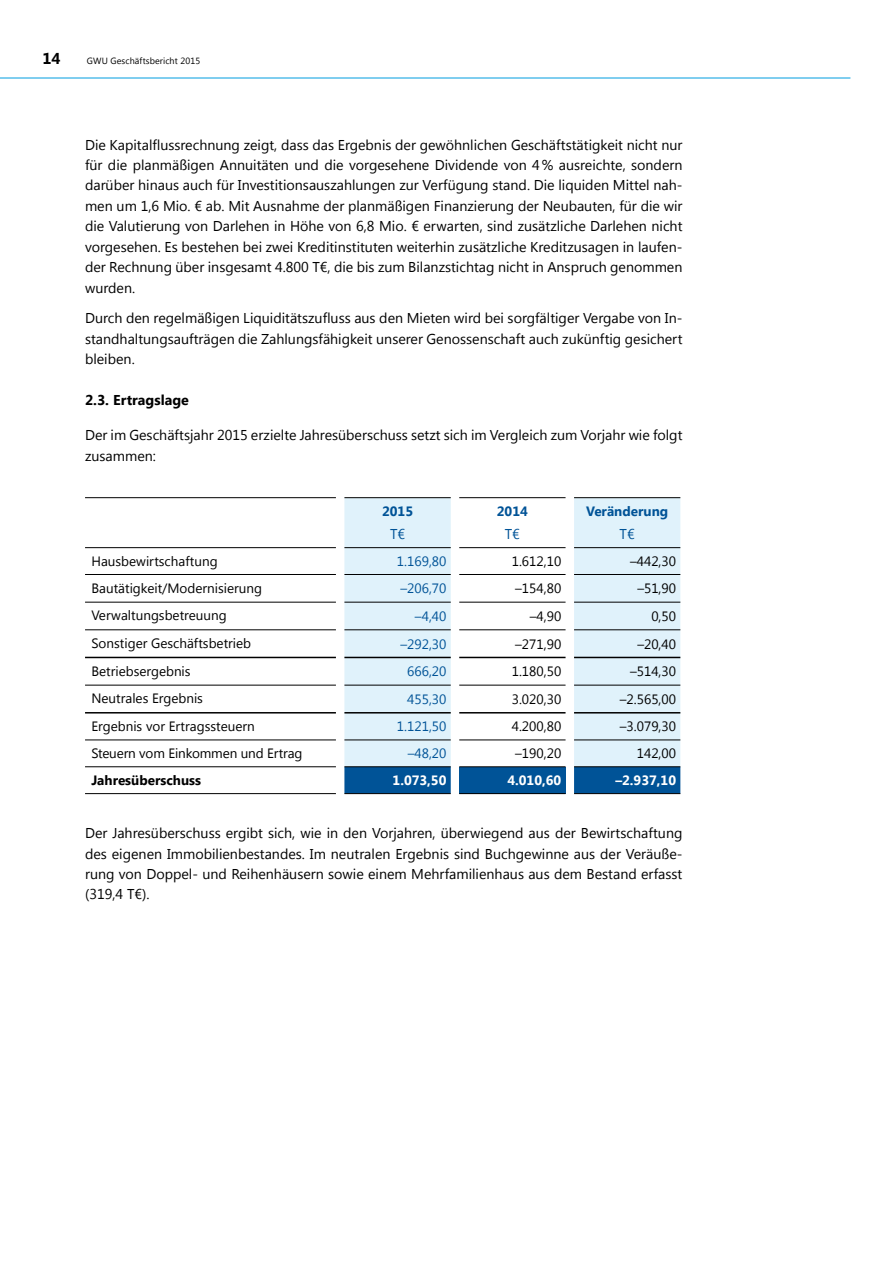
<style>
.page{position:relative;width:893px;height:1263px;background:#fff}
.page>*{position:absolute;margin:0;border:0;box-sizing:border-box;transform-origin:0 0}
.t1{font:700 15.75px "Segoe UI";color:#000}
.t2{font:14.25px/20.4px "Segoe UI";color:#000;text-align:justify}
.t3{font:700 14.25px "Segoe UI";color:#000}
.t4{font:14.25px "Segoe UI";color:#005397}
.t5{font:13.5px "Segoe UI";color:#000}
.t6{font:13.5px "Segoe UI";color:#005397}
.t7{font:700 13.5px "Segoe UI";color:#fff}
.t8{font:700 13.5px "Segoe UI";color:#005397}
.t9{font:700 13.5px "Segoe UI";color:#000}
.t10{font:9px "Segoe UI";letter-spacing:.01em;color:#000}
</style>
<div class="page">
<hr style="left:0;top:78px;width:850px;height:1px;background:#009ee0">
<svg style="left:344px;top:498px;width:336px;height:268px;fill:#e0f2fb"></svg>
<svg style="left:344px;top:767px;width:336px;height:26px;background:#125e9d"></svg>
<div style="left:459px;top:767px;width:107px;height:27px;background:#005397"></div>
<hr style="left:344px;top:497px;width:107px;height:1px;background:#000">
<hr style="left:459px;top:497px;width:107px;height:1px;background:#000">
<hr style="left:574px;top:497px;width:106px;height:1px;background:#000">
<hr style="left:344px;top:547px;width:107px;height:1px;background:#000">
<hr style="left:459px;top:547px;width:107px;height:1px;background:#000">
<hr style="left:574px;top:547px;width:106px;height:1px;background:#000">
<hr style="left:344px;top:574px;width:107px;height:1px;background:#000">
<hr style="left:459px;top:574px;width:107px;height:1px;background:#000">
<hr style="left:574px;top:574px;width:106px;height:1px;background:#000">
<hr style="left:344px;top:602px;width:107px;height:1px;background:#000">
<hr style="left:459px;top:602px;width:107px;height:1px;background:#000">
<hr style="left:574px;top:602px;width:106px;height:1px;background:#000">
<hr style="left:344px;top:629px;width:107px;height:1px;background:#000">
<hr style="left:459px;top:629px;width:107px;height:1px;background:#000">
<hr style="left:574px;top:629px;width:106px;height:1px;background:#000">
<hr style="left:344px;top:740px;width:107px;height:1px;background:#000">
<hr style="left:459px;top:740px;width:107px;height:1px;background:#000">
<hr style="left:574px;top:740px;width:106px;height:1px;background:#000">
<hr style="left:344px;top:793px;width:107px;height:1px;background:#000">
<hr style="left:459px;top:793px;width:107px;height:1px;background:#000">
<hr style="left:574px;top:793px;width:106px;height:1px;background:#000">
<hr style="left:85px;top:547px;width:251px;height:1px;background:#000">
<hr style="left:85px;top:574px;width:251px;height:1px;background:#000">
<hr style="left:85px;top:602px;width:251px;height:1px;background:#000">
<hr style="left:85px;top:629px;width:251px;height:1px;background:#000">
<hr style="left:85px;top:740px;width:251px;height:1px;background:#000">
<hr style="left:85px;top:793px;width:251px;height:1px;background:#000">
<hr style="left:85px;top:657px;width:251px;height:1px;background:#000">
<hr style="left:344px;top:657px;width:107px;height:1px;background:#000">
<hr style="left:459px;top:657px;width:107px;height:1px;background:#000">
<hr style="left:574px;top:657px;width:106px;height:1px;background:#000">
<hr style="left:85px;top:497px;width:251px;height:1px;background:#000">
<hr style="left:85px;top:712px;width:251px;height:1px;background:#000">
<hr style="left:344px;top:712px;width:107px;height:1px;background:#000">
<hr style="left:459px;top:712px;width:107px;height:1px;background:#000">
<hr style="left:574px;top:712px;width:106px;height:1px;background:#000">
<hr style="left:85px;top:685px;width:251px;height:1px;background:#000">
<hr style="left:344px;top:685px;width:107px;height:1px;background:#000">
<hr style="left:459px;top:685px;width:107px;height:1px;background:#000">
<hr style="left:574px;top:685px;width:106px;height:1px;background:#000">
<hr style="left:85px;top:766px;width:251px;height:1px;background:#000">
<hr style="left:344px;top:766px;width:107px;height:1px;background:#000">
<hr style="left:459px;top:766px;width:107px;height:1px;background:#000">
<hr style="left:574px;top:766px;width:106px;height:1px;background:#000">
<p class="t1" style="left:43px;top:47px;width:20px">14</p>
<p class="t10" style="left:87px;top:54px;width:115px">GWU Geschäftsbericht 2015</p>
<p class="t2" style="left:85px;top:134px;width:599px">Die Kapitalflussrechnung zeigt, dass das Ergebnis der gewöhnlichen Geschäftstätigkeit nicht nur für die planmäßigen Annuitäten und die vorgesehene Dividende von 4% ausreichte, sondern darüber hinaus auch für Investitionsauszahlungen zur Verfügung stand. Die liquiden Mittel nah&shy;men um 1,6 Mio. € ab. Mit Ausnahme der planmäßigen Finanzierung der Neubauten, für die wir die Valutierung von Darlehen in Höhe von 6,8 Mio. € erwarten, sind zusätzliche Darlehen nicht vorgesehen. Es bestehen bei zwei Kreditinstituten weiterhin zusätzliche Kreditzusagen in laufen&shy;der Rechnung über insgesamt 4.800 T€, die bis zum Bilanzstichtag nicht in Anspruch genommen wurden.</p>
<p class="t2" style="left:85px;top:307px;width:599px">Durch den regelmäßigen Liquiditätszufluss aus den Mieten wird bei sorgfältiger Vergabe von In&shy;standhaltungsaufträgen die Zahlungsfähigkeit unserer Genossenschaft auch zukünftig gesichert bleiben.</p>
<p class="t3" style="left:85px;top:389px;width:105px">2.3. Ertragslage</p>
<p class="t2" style="left:85px;top:424px;width:599px">Der im Geschäftsjahr 2015 erzielte Jahresüberschuss setzt sich im Vergleich zum Vorjahr wie folgt zusammen:</p>
<p class="t8" style="left:382px;top:502px;width:33px">2015</p>
<p class="t8" style="left:497px;top:502px;width:33px">2014</p>
<p class="t8" style="left:586px;top:502px;width:84px">Veränderung</p>
<p class="t4" style="left:390px;top:524px;width:17px">T€</p>
<p class="t4" style="left:505px;top:524px;width:17px">T€</p>
<p class="t4" style="left:620px;top:524px;width:17px">T€</p>
<p class="t5" style="left:91px;top:552px;width:128px">Hausbewirtschaftung</p>
<p class="t6" style="left:397px;top:552px;width:51px">1.169,80</p>
<p class="t5" style="left:512px;top:552px;width:51px">1.612,10</p>
<p class="t5" style="left:630px;top:552px;width:48px">–442,30</p>
<p class="t5" style="left:91px;top:579px;width:172px">Bautätigkeit/Modernisierung</p>
<p class="t6" style="left:400px;top:579px;width:48px">–206,70</p>
<p class="t5" style="left:515px;top:579px;width:48px">–154,80</p>
<p class="t5" style="left:637px;top:579px;width:40px">–51,90</p>
<p class="t5" style="left:91px;top:606px;width:137px">Verwaltungsbetreuung</p>
<p class="t6" style="left:415px;top:607px;width:33px">–4,40</p>
<p class="t5" style="left:530px;top:607px;width:33px">–4,90</p>
<p class="t5" style="left:651px;top:607px;width:26px">0,50</p>
<p class="t5" style="left:91px;top:634px;width:161px">Sonstiger Geschäftsbetrieb</p>
<p class="t6" style="left:400px;top:634px;width:48px">–292,30</p>
<p class="t5" style="left:515px;top:634px;width:48px">–271,90</p>
<p class="t5" style="left:637px;top:634px;width:40px">–20,40</p>
<p class="t5" style="left:91px;top:662px;width:101px">Betriebsergebnis</p>
<p class="t6" style="left:407px;top:662px;width:41px">666,20</p>
<p class="t5" style="left:512px;top:662px;width:51px">1.180,50</p>
<p class="t5" style="left:630px;top:662px;width:48px">–514,30</p>
<p class="t5" style="left:91px;top:689px;width:113px">Neutrales Ergebnis</p>
<p class="t6" style="left:407px;top:690px;width:41px">455,30</p>
<p class="t5" style="left:512px;top:690px;width:51px">3.020,30</p>
<p class="t5" style="left:620px;top:690px;width:58px">–2.565,00</p>
<p class="t5" style="left:91px;top:717px;width:165px">Ergebnis vor Ertragssteuern</p>
<p class="t6" style="left:397px;top:717px;width:51px">1.121,50</p>
<p class="t5" style="left:512px;top:717px;width:51px">4.200,80</p>
<p class="t5" style="left:620px;top:717px;width:58px">–3.079,30</p>
<p class="t5" style="left:91px;top:744px;width:213px">Steuern vom Einkommen und Ertrag</p>
<p class="t6" style="left:408px;top:744px;width:40px">–48,20</p>
<p class="t5" style="left:515px;top:744px;width:48px">–190,20</p>
<p class="t5" style="left:637px;top:744px;width:41px">142,00</p>
<p class="t9" style="left:91px;top:771px;width:111px">Jahresüberschuss</p>
<p class="t7" style="left:393px;top:771px;width:55px">1.073,50</p>
<p class="t7" style="left:507px;top:771px;width:55px">4.010,60</p>
<p class="t7" style="left:615px;top:771px;width:62px">–2.937,10</p>
<p class="t2" style="left:85px;top:822px;width:599px">Der Jahresüberschuss ergibt sich, wie in den Vorjahren, überwiegend aus der Bewirtschaftung des eigenen Immobilienbestandes. Im neutralen Ergebnis sind Buchgewinne aus der Veräuße&shy;rung von Doppel- und Reihenhäusern sowie einem Mehrfamilienhaus aus dem Bestand erfasst (319,4 T€).</p>
</div>
